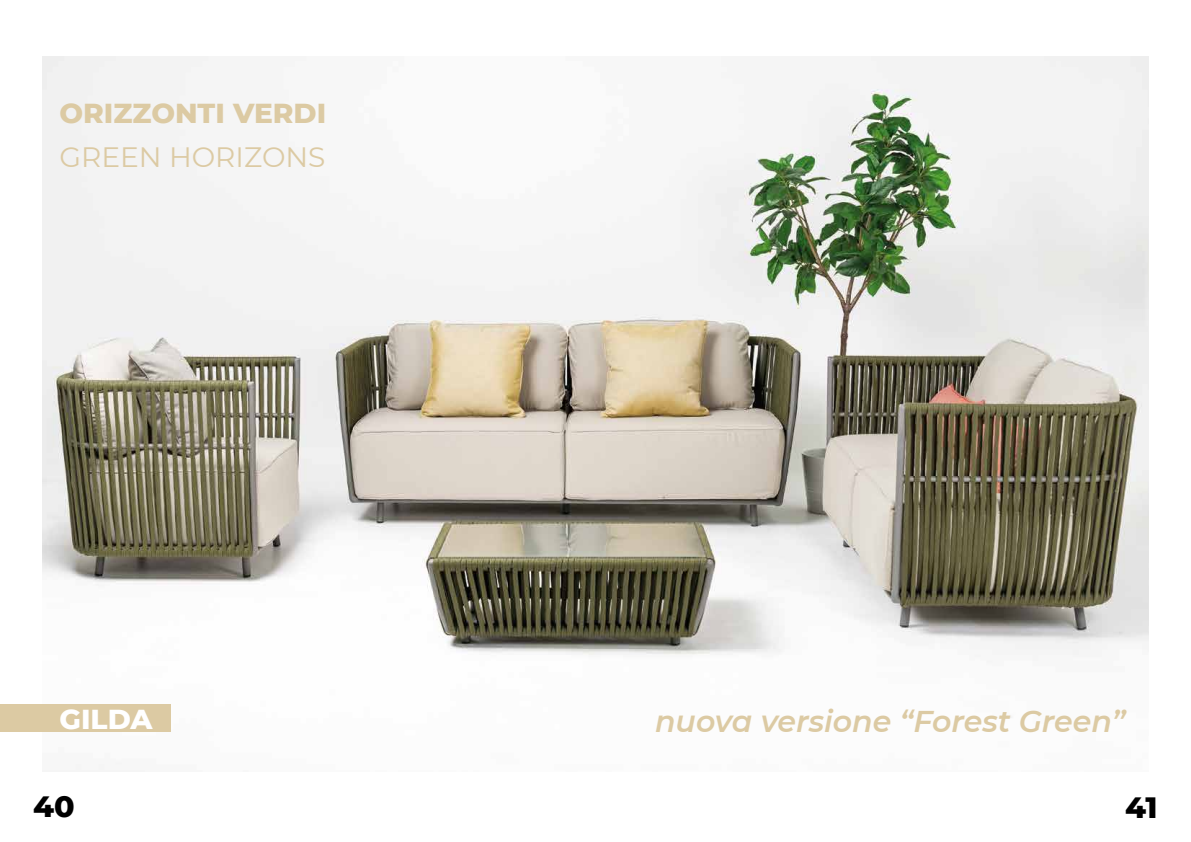
<style>
.page{position:relative;width:1191px;height:842px;background:#fff}
.page>*{position:absolute;margin:0;border:0;box-sizing:border-box;transform-origin:0 0}
.t1{font:italic 600 30px "Montserrat";color:#dccaa3}
.t2{font:800 30px "Montserrat";color:#000}
.t3{font:800 28px "Montserrat";color:#dccaa3}
.t4{font:28px "Montserrat";color:#dccaa3}
.t5{font:800 28px "Montserrat";color:#fff}
</style>
<div class="page">
<img style="left:43px;top:57px;width:1105px;height:675px">
<div style="left:0;top:705px;width:170px;height:27px;background:#dccaa3"></div>
<p class="t3" style="left:60px;top:92px;width:268px">ORIZZONTI VERDI</p>
<p class="t4" style="left:60px;top:138px;width:267px">GREEN HORIZONS</p>
<p class="t5" style="left:60px;top:698px;width:94px">GILDA</p>
<p class="t1" style="left:655px;top:700px;width:472px">nuova versione “Forest Green”</p>
<p class="t2" style="left:33px;top:784px;width:43px">40</p>
<p class="t2" style="left:1125px;top:785px;width:34px">41</p>
</div>
